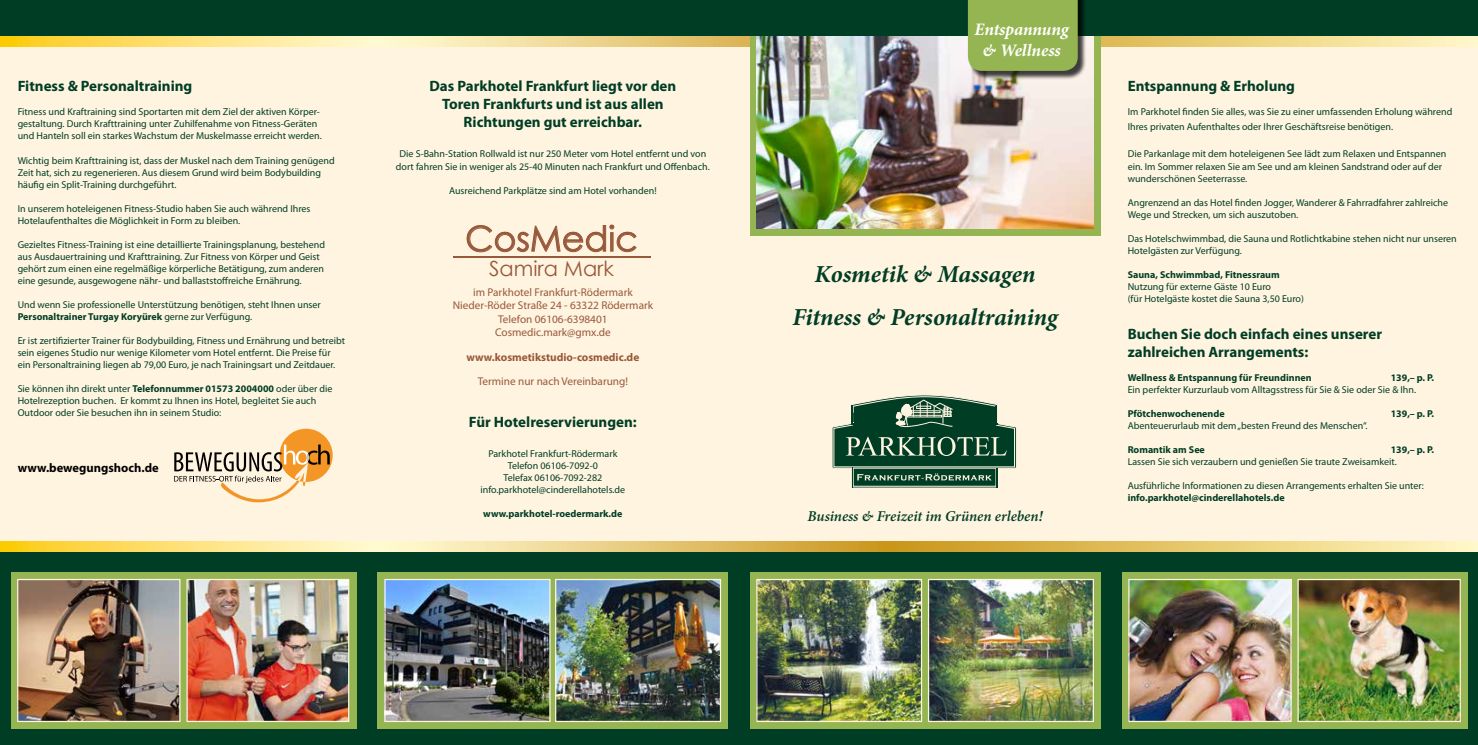
<style>
.page{position:relative;width:1478px;height:745px;background:#fff}
.page>*{position:absolute;margin:0;border:0;box-sizing:border-box;transform-origin:0 0}
.t1{font:34.75px "Century Gothic";color:#98583a}
.t2{font:italic 700 24.38px/43px "Minion Pro";letter-spacing:-.005em;color:#003d25;text-align:center}
.t3{font:20.88px "Century Gothic";color:#98583a}
.t4{font:italic 700 17.5px/21px "Minion Pro";letter-spacing:-.005em;color:#fff;text-align:center}
.t5{font:700 15px/18px "Myriad Pro";color:#003d25;text-align:center}
.t6{font:italic 600 15px "Minion Pro";letter-spacing:-.005em;color:#003d25}
.t7{font:700 12.5px "Myriad Pro";color:#000}
.t8{font:11.25px/13.5px "Myriad Pro";color:#98583a;text-align:center}
.t9{font:700 11.25px "Myriad Pro";color:#98583a}
.t10{font:10px/12px "Myriad Pro";color:#003d25}
.t11{font:700 10px "Myriad Pro";color:#003d25}
.s1{font-weight:700}
</style>
<div class="page">
<div style="left:0;top:0;width:1478px;height:726px;background:#fff4e0"></div>
<svg style="left:0;top:541px;width:1478px;height:11px;background:#eccf75"></svg>
<div style="left:0;top:552px;width:1478px;height:192px;background:#003d25"></div>
<div style="left:11px;top:572px;width:345px;height:156px;background:#95b552"></div>
<img style="left:19px;top:580px;width:159px;height:139px">
<div style="left:17px;top:578px;width:163px;height:143px;border:1px solid #fff4e0"></div>
<img style="left:188px;top:580px;width:159px;height:139px">
<div style="left:186px;top:578px;width:163px;height:143px;border:1px solid #fff4e0"></div>
<div style="left:1121px;top:572px;width:346px;height:156px;background:#95b552"></div>
<img style="left:1130px;top:580px;width:159px;height:139px">
<div style="left:1128px;top:578px;width:163px;height:143px;border:1px solid #fff4e0"></div>
<img style="left:1299px;top:580px;width:159px;height:139px">
<div style="left:1297px;top:578px;width:163px;height:143px;border:1px solid #fff4e0"></div>
<div style="left:377px;top:572px;width:350px;height:156px;background:#95b552"></div>
<img style="left:557px;top:580px;width:162px;height:139px">
<div style="left:555px;top:578px;width:166px;height:143px;border:1px solid #fff4e0"></div>
<div style="left:750px;top:572px;width:350px;height:156px;background:#95b552"></div>
<img style="left:758px;top:580px;width:162px;height:139px">
<div style="left:756px;top:578px;width:166px;height:143px;border:1px solid #fff4e0"></div>
<img style="left:386px;top:580px;width:162px;height:139px">
<div style="left:384px;top:578px;width:166px;height:143px;border:1px solid #fff4e0"></div>
<svg style="left:0;top:35px;width:1478px;height:11px;background:#ddcd7f"></svg>
<div style="left:749px;top:34px;width:351px;height:201px;background:#95b552"></div>
<img style="left:756px;top:35px;width:337px;height:193px">
<div style="left:0;top:0;width:1478px;height:35px;background:#003d25"></div>
<div style="left:969px;top:0;width:117px;height:79px;background:#000;opacity:.75"></div>
<svg style="left:968px;top:0;width:109px;height:71px"></svg>
<svg style="left:832px;top:395px;width:184px;height:93px"></svg>
<hr style="left:453px;top:256px;width:197px;height:1px;background:#98583a">
<svg style="left:466px;top:224px;width:171px;height:28px"></svg>
<svg style="left:174px;top:428px;width:159px;height:74px"></svg>
<img style="left:930px;top:580px;width:162px;height:139px">
<div style="left:928px;top:578px;width:166px;height:143px;border:1px solid #fff4e0"></div>
<h3 class="t5" style="left:18px;top:77px;width:176px">Fitness &amp; Personaltraining</h3>
<p class="t10" style="left:18px;top:106px;width:306px">Fitness und Kraftraining sind Sportarten mit dem Ziel der aktiven Körper&shy;gestaltung. Durch Krafttraining unter Zuhilfenahme von Fitness-Geräten und Hanteln soll ein starkes Wachstum der Muskelmasse erreicht werden.</p>
<p class="t10" style="left:18px;top:154px;width:318px">Wichtig beim Krafttraining ist, dass der Muskel nach dem Training genügend<br>Zeit hat, sich zu regenerieren. Aus diesem Grund wird beim Bodybuilding häufig ein Split-Training durchgeführt.</p>
<p class="t10" style="left:18px;top:202px;width:294px">In unserem hoteleigenen Fitness-Studio haben Sie auch während Ihres<br>Hotelaufenthaltes die Möglichkeit in Form zu bleiben.</p>
<p class="t10" style="left:18px;top:238px;width:309px">Gezieltes Fitness-Training ist eine detaillierte Trainingsplanung, bestehend aus Ausdauertraining und Krafttraining. Zur Fitness von Körper und Geist gehört zum einen eine regelmäßige körperliche Betätigung, zum anderen eine gesunde, ausgewogene nähr- und ballaststoffreiche Ernährung.</p>
<p class="t10" style="left:18px;top:298px;width:305px">Und wenn Sie professionelle Unterstützung benötigen, steht Ihnen unser<br><span class="s1">Personaltrainer Turgay Koryürek</span> gerne zur Verfügung.</p>
<p class="t10" style="left:18px;top:334px;width:329px">Er ist zertifizierter Trainer für Bodybuilding, Fitness und Ernährung und betreibt sein eigenes Studio nur wenige Kilometer vom Hotel entfernt. Die Preise für ein Personaltraining liegen ab 79,00 Euro, je nach Trainingsart und Zeitdauer.</p>
<p class="t10" style="left:18px;top:382px;width:316px">Sie können ihn direkt unter <span class="s1">Telefonnummer 01573 2004000</span> oder über die<br>Hotelrezeption buchen. Er kommt zu Ihnen ins Hotel, begleitet Sie auch<br>Outdoor oder Sie besuchen ihn in seinem Studio:</p>
<p class="t7" style="left:18px;top:459px;width:143px">www.bewegungshoch.de</p>
<h3 class="t5" style="left:429px;top:77px;width:248px">Das Parkhotel Frankfurt liegt vor den<br>Toren Frankfurts und ist aus allen<br>Richtungen gut erreichbar.</h3>
<p class="t10" style="left:396px;top:148px;width:315px;text-align:center">Die S-Bahn-Station Rollwald ist nur 250 Meter vom Hotel entfernt und von dort fahren Sie in weniger als 25-40 Minuten nach Frankfurt und Offenbach.</p>
<p class="t10" style="left:449px;top:184px;width:209px">Ausreichend Parkplätze sind am Hotel vorhanden!</p>
<h1 class="t1" style="left:465px;top:214px;width:174px">CosMedic</h1>
<h3 class="t3" style="left:489px;top:254px;width:126px">Samira Mark</h3>
<p class="t8" style="left:453px;top:285px;width:202px">im Parkhotel Frankfurt-Rödermark<br>Nieder-Röder Straße 24 - 63322 Rödermark<br>Telefon 06106-6398401<br>Cosmedic.mark@gmx.de</p>
<p class="t9" style="left:466px;top:349px;width:174px">www.kosmetikstudio-cosmedic.de</p>
<p class="t8" style="left:478px;top:374px;width:152px">Termine nur nach Vereinbarung!</p>
<h3 class="t5" style="left:469px;top:412px;width:169px">Für Hotelreservierungen:</h3>
<p class="t10" style="left:480px;top:447px;width:146px;text-align:center">Parkhotel Frankfurt-Rödermark<br>Telefon 06106-7092-0<br>Telefax 06106-7092-282 info.parkhotel@cinderellahotels.de</p>
<p class="t11" style="left:483px;top:507px;width:141px">www.parkhotel-roedermark.de</p>
<h3 class="t4" style="left:974px;top:18px;width:96px">Entspannung &amp; Wellness</h3>
<h2 class="t2" style="left:792px;top:252px;width:267px">Kosmetik &amp; Massagen<br>Fitness &amp; Personaltraining</h2>
<h3 class="t6" style="left:807px;top:505px;width:237px">Business &amp; Freizeit im Grünen erleben!</h3>
<h3 class="t5" style="left:1127px;top:77px;width:169px">Entspannung &amp; Erholung</h3>
<p class="t10" style="left:1127px;top:104px;width:326px;line-height:15px">Im Parkhotel finden Sie alles, was Sie zu einer umfassenden Erholung während<br>Ihres privaten Aufenthaltes oder Ihrer Geschäftsreise benötigen.</p>
<p class="t10" style="left:1127px;top:148px;width:320px">Die Parkanlage mit dem hoteleigenen See lädt zum Relaxen und Entspannen ein. Im Sommer relaxen Sie am See und am kleinen Sandstrand oder auf der wunderschönen Seeterrasse.</p>
<p class="t10" style="left:1127px;top:196px;width:322px">Angrenzend an das Hotel finden Jogger, Wanderer &amp; Fahrradfahrer zahlreiche<br>Wege und Strecken, um sich auszutoben.</p>
<p class="t10" style="left:1127px;top:232px;width:330px">Das Hotelschwimmbad, die Sauna und Rotlichtkabine stehen nicht nur unseren<br>Hotelgästen zur Verfügung.</p>
<p class="t11" style="left:1127px;top:267px;width:153px">Sauna, Schwimmbad, Fitnessraum</p>
<p class="t10" style="left:1127px;top:280px;width:178px">Nutzung für externe Gäste 10 Euro<br>(für Hotelgäste kostet die Sauna 3,50 Euro)</p>
<h3 class="t5" style="left:1127px;top:324px;width:256px;text-align:left">Buchen Sie doch einfach eines unserer zahlreichen Arrangements:</h3>
<p class="t11" style="left:1127px;top:371px;width:185px">Wellness &amp; Entspannung für Freundinnen</p>
<p class="t11" style="left:1390px;top:371px;width:45px">139,– p. P.</p>
<p class="t10" style="left:1127px;top:383px;width:290px">Ein perfekter Kurzurlaub vom Alltagsstress für Sie &amp; Sie oder Sie &amp; Ihn.</p>
<p class="t11" style="left:1127px;top:407px;width:98px">Pfötchenwochenende</p>
<p class="t11" style="left:1390px;top:407px;width:45px">139,– p. P.</p>
<p class="t10" style="left:1127px;top:419px;width:241px">Abenteuerurlaub mit dem „besten Freund des Menschen“.</p>
<p class="t11" style="left:1127px;top:443px;width:79px">Romantik am See</p>
<p class="t11" style="left:1390px;top:443px;width:45px">139,– p. P.</p>
<p class="t10" style="left:1127px;top:455px;width:271px">Lassen Sie sich verzaubern und genießen Sie traute Zweisamkeit.</p>
<p class="t10" style="left:1127px;top:479px;width:298px">Ausführliche Informationen zu diesen Arrangements erhalten Sie unter:</p>
<p class="t11" style="left:1127px;top:491px;width:158px">info.parkhotel@cinderellahotels.de</p>
</div>
